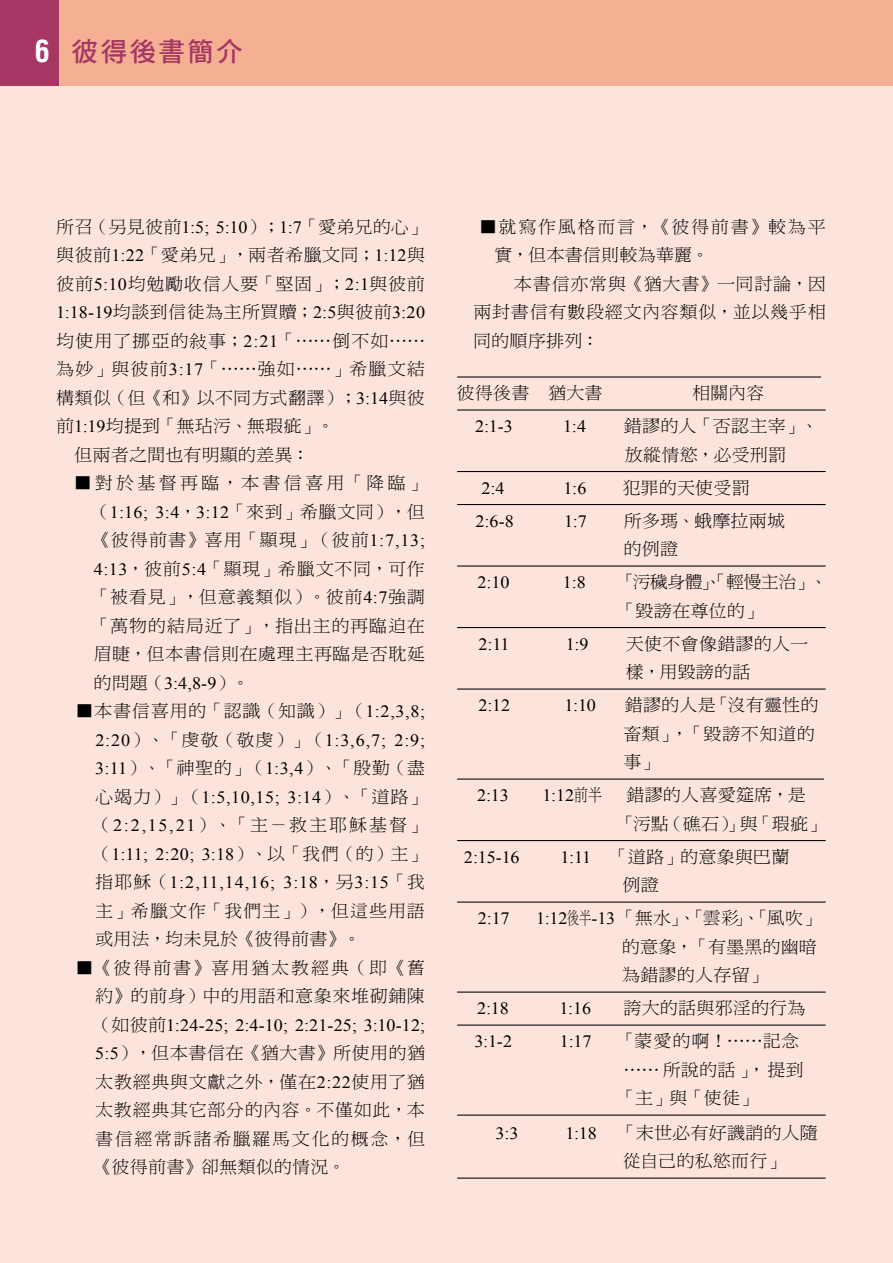
<style>
.page{position:relative;width:893px;height:1263px;background:#fce4dd}
.page>*{position:absolute;margin:0;border:0;box-sizing:border-box;transform-origin:0 0}
.t1{font:27px "DF Hei Std W7";letter-spacing:.075em;color:#a63663}
.t2{font:17.25px/28.5px "DF Ming Std W3";letter-spacing:.015em;color:#000;scale:1.05 1}
.t3{font:17.25px "Times New Roman";color:#000;scale:1.05 1}
.t4{font:17.25px/28.5px "Times New Roman";letter-spacing:.035em;color:#000;scale:1.05 1}
.t5{font:17.25px/28.5px "DF Ming Std W3";letter-spacing:.015em;color:#000;scale:.7 1}
.t6{font:17.25px/28.5px "DF Ming Std W3";letter-spacing:.04em;color:#000;scale:1.05 1}
.t7{font:17.25px/28.5px "DF Ming Std W3";letter-spacing:.09em;color:#000;scale:1.05 1}
.t8{font:17.25px "DF Ming Std W3";letter-spacing:.045em;color:#000;scale:1.05 1}
.t9{font:17.25px "DF Ming Std W3";letter-spacing:.06em;color:#000;scale:1.05 1}
.t10{font:17.25px/28.5px "DF Ming Std W3";letter-spacing:-.035em;color:#000;scale:1.05 1}
.t11{font:17.25px "DF Ming Std W3";letter-spacing:.055em;color:#000;scale:1.05 1}
.s1{font-family:"Helvetica";font-weight:700;font-stretch:condensed;font-size:30px;color:#fff}
.s2{font-family:"Times New Roman"}
.s3{font-family:"DF Ming Std W3"}
</style>
<div class="page">
<div style="left:0;top:0;width:893px;height:85px;background:#f5b093"></div>
<div style="left:0;top:0;width:59px;height:85px;background:#a63663"></div>
<svg style="left:189px;top:333px;width:18px;height:16px"></svg>
<hr style="left:457px;top:376px;width:364px;height:2px;background:#000">
<hr style="left:457px;top:409px;width:369px;height:2px;background:#000">
<hr style="left:457px;top:471px;width:369px;height:1px;background:#000">
<hr style="left:457px;top:504px;width:369px;height:1px;background:#000">
<hr style="left:457px;top:565px;width:369px;height:2px;background:#000">
<hr style="left:457px;top:627px;width:369px;height:1px;background:#000">
<hr style="left:457px;top:688px;width:369px;height:2px;background:#000">
<hr style="left:457px;top:778px;width:367px;height:2px;background:#000">
<hr style="left:457px;top:840px;width:369px;height:1px;background:#000">
<hr style="left:457px;top:901px;width:369px;height:2px;background:#000">
<hr style="left:457px;top:991px;width:369px;height:2px;background:#000">
<hr style="left:457px;top:1024px;width:369px;height:2px;background:#000">
<hr style="left:457px;top:1114px;width:369px;height:2px;background:#000">
<hr style="left:457px;top:1177px;width:369px;height:2px;background:#000">
<h1 class="t1" style="left:35px;top:36px;width:210px"><span class="s1">6</span> 彼得後書簡介</h1>
<p class="t2" style="left:56px;top:212px;width:354px;text-align:justify">所召（另見彼前<span class="s2">1:5; 5:10</span>）；<span class="s2">1:7</span>「愛弟兄的心」與彼前<span class="s2">1:22</span>「愛弟兄」，兩者希臘文同；<span class="s2">1:12</span>與彼前<span class="s2">5:10</span>均勉勵收信人要「堅固」；<span class="s2">2:1</span>與彼前</p>
<p class="t3" style="left:56px;top:301px;width:353px">1:18-19<span class="s3">均談到信徒為主所買贖；</span>2:5<span class="s3">與彼前</span>3:20</p>
<p class="t11" style="left:56px;top:331px;width:353px">均使用了挪亞的 事；<span class="s2">2:21</span>「⋯⋯倒不如⋯⋯</p>
<p class="t9" style="left:56px;top:360px;width:353px">為妙」與彼前<span class="s2">3:17</span>「⋯⋯強如⋯⋯」希臘文結</p>
<p class="t2" style="left:56px;top:383px;width:353px">構類似（但《和》以不同方式翻譯）；<span class="s2">3:14</span>與彼</p>
<p class="t2" style="left:56px;top:412px;width:267px">前<span class="s2">1:19</span>均提到「無玷污、無瑕疵」。</p>
<p class="t2" style="left:74px;top:440px;width:226px">但兩者之間也有明顯的差異：</p>
<p class="t2" style="left:92px;top:469px;width:320px;text-align:justify;text-indent:-18px">■對於基督再臨，本書信喜用「降臨」（<span class="s2">1:16; 3:4</span>，<span class="s2">3:12</span>「來到」希臘文同），但《彼得前書》喜用「顯現」（彼前<span class="s2">1:7,13; 4:13</span>，彼前<span class="s2">5:4</span>「顯現」希臘文不同，可作「被看見」，但意義類似）。彼前<span class="s2">4:7</span>強調「萬物的結局近了」，指出主的再臨迫在眉睫，但本書信則在處理主再臨是否耽延</p>
<p class="t3" style="left:94px;top:671px;width:150px"><span class="s3">的問題（</span>3:4,8-9<span class="s3">）。</span></p>
<p class="t8" style="left:75px;top:702px;width:335px">■本書信喜用的「認識（知識）」（<span class="s2">1:2,3,8;</span></p>
<p class="t3" style="left:95px;top:728px;width:316px">2:20<span class="s3">）、「虔敬（敬虔）」（</span>1:3,6,7; 2:9;</p>
<p class="t2" style="left:95px;top:753px;width:316px"><span class="s2">3:11</span>）、「神聖的」（<span class="s2">1:3,4</span>）、「殷勤（盡</p>
<p class="t3" style="left:95px;top:785px;width:317px"><span class="s3">心竭力）」（</span>1:5,10,15; 3:14<span class="s3">）、「道路」</span></p>
<p class="t2" style="left:94px;top:810px;width:319px">（<span class="s2">2:2,15,21</span>）、「主－救主耶穌基督」</p>
<p class="t4" style="left:94px;top:839px;width:319px"><span class="s3">（</span>1:11; 2:20; 3:18<span class="s3">）、以「我們（的）主」指耶穌（</span>1:2,11,14,16; 3:18<span class="s3">，另</span>3:15<span class="s3">「我</span></p>
<p class="t6" style="left:95px;top:896px;width:316px">主」希臘文作「我們主」），但這些用語或用法，均未見於《彼得前書》。</p>
<p class="t2" style="left:75px;top:953px;width:335px;text-align:right">■《彼得前書》喜用猶太教經典（即《舊約》的前身）中的用語和意象來堆砌鋪陳</p>
<p class="t3" style="left:94px;top:1013px;width:317px"><span class="s3">（如彼前</span>1:24-25; 2:4-10; 2:21-25; 3:10-12;</p>
<p class="t2" style="left:94px;top:1039px;width:317px;text-align:justify"><span class="s2">5:5</span>），但本書信在《猶大書》所使用的猶太教經典與文獻之外，僅在<span class="s2">2:22</span>使用了猶太教經典其它部分的內容。不僅如此，本書信經常訴諸希臘羅馬文化的概念，但《彼得前書》卻無類似的情況。</p>
<p class="t7" style="left:494px;top:212px;width:317px;text-indent:-15px">■就寫作風格而言，《彼得前書》較為平實，但本書信則較為華麗。</p>
<p class="t2" style="left:473px;top:269px;width:337px;text-align:justify;text-indent:41px">本書信亦常與《猶大書》一同討論，因兩封書信有數段經文內容類似，並以幾乎相同的順序排列：</p>
<p class="t2" style="left:456px;top:379px;width:141px">彼得後書 猶大書</p>
<p class="t2" style="left:692px;top:379px;width:70px">相關內容</p>
<p class="t3" style="left:475px;top:415px;width:38px">2:1-3</p>
<p class="t3" style="left:563px;top:415px;width:23px">1:4</p>
<p class="t2" style="left:624px;top:412px;width:187px">錯謬的人「否認主宰」、放縱情慾，必受刑罰</p>
<p class="t3" style="left:481px;top:476px;width:24px">2:4</p>
<p class="t3" style="left:564px;top:476px;width:23px">1:6</p>
<p class="t2" style="left:622px;top:473px;width:123px">犯罪的天使受罰</p>
<p class="t3" style="left:475px;top:509px;width:38px">2:6-8</p>
<p class="t3" style="left:564px;top:509px;width:23px">1:7</p>
<p class="t2" style="left:623px;top:506px;width:156px">所多瑪、蛾摩拉兩城的例證</p>
<p class="t3" style="left:478px;top:571px;width:32px">2:10</p>
<p class="t3" style="left:563px;top:571px;width:23px">1:8</p>
<p class="t10" style="left:618px;top:568px;width:201px">「污穢身體」、「輕慢主治」、「毀謗在尊位的」</p>
<p class="t3" style="left:479px;top:632px;width:31px">2:11</p>
<p class="t3" style="left:566px;top:632px;width:23px">1:9</p>
<p class="t2" style="left:626px;top:629px;width:175px">天使不會像錯謬的人一樣，用毀謗的話</p>
<p class="t3" style="left:478px;top:694px;width:32px">2:12</p>
<p class="t3" style="left:564px;top:694px;width:31px">1:10</p>
<p class="t2" style="left:623px;top:691px;width:187px">錯謬的人是「沒有靈性的畜類」，「毀謗不知道的事」</p>
<p class="t3" style="left:477px;top:784px;width:32px">2:13</p>
<p class="t3" style="left:542px;top:784px;width:58px">1:12<span class="s3">前半</span></p>
<p class="t2" style="left:617px;top:781px;width:200px;text-indent:9px">錯謬的人喜愛筵席，是「污點（礁石）」與「瑕疵」</p>
<p class="t3" style="left:464px;top:845px;width:55px">2:15-16</p>
<p class="t2" style="left:622px;top:842px;width:161px;text-indent:-62px"><span class="s2">1:11</span> 「道路」的意象與巴蘭例證</p>
<p class="t3" style="left:478px;top:907px;width:32px">2:17</p>
<p class="t5" style="left:622px;top:904px;width:286px;text-indent:-86px"><span class="s2">1:12</span>後半<span class="s2">-13</span>「無水」、「雲彩」、「風吹」的意象，「有墨黑的幽暗為錯謬的人存留」</p>
<p class="t3" style="left:477px;top:997px;width:32px">2:18</p>
<p class="t3" style="left:560px;top:997px;width:31px">1:16</p>
<p class="t2" style="left:623px;top:994px;width:175px">誇大的話與邪淫的行為</p>
<p class="t3" style="left:474px;top:1030px;width:38px">3:1-2</p>
<p class="t3" style="left:560px;top:1030px;width:31px">1:17</p>
<p class="t2" style="left:618px;top:1027px;width:174px">「蒙愛的啊！⋯⋯記念</p>
<p class="t2" style="left:624px;top:1055px;width:173px">⋯⋯ 所說的話」，提到</p>
<p class="t2" style="left:618px;top:1084px;width:135px">「主」與「使徒」</p>
<p class="t3" style="left:496px;top:1121px;width:23px">3:3</p>
<p class="t2" style="left:623px;top:1118px;width:187px;text-indent:-57px"><span class="s2">1:18</span> 「末世必有好譏誚的人隨從自己的私慾而行」</p>
</div>
